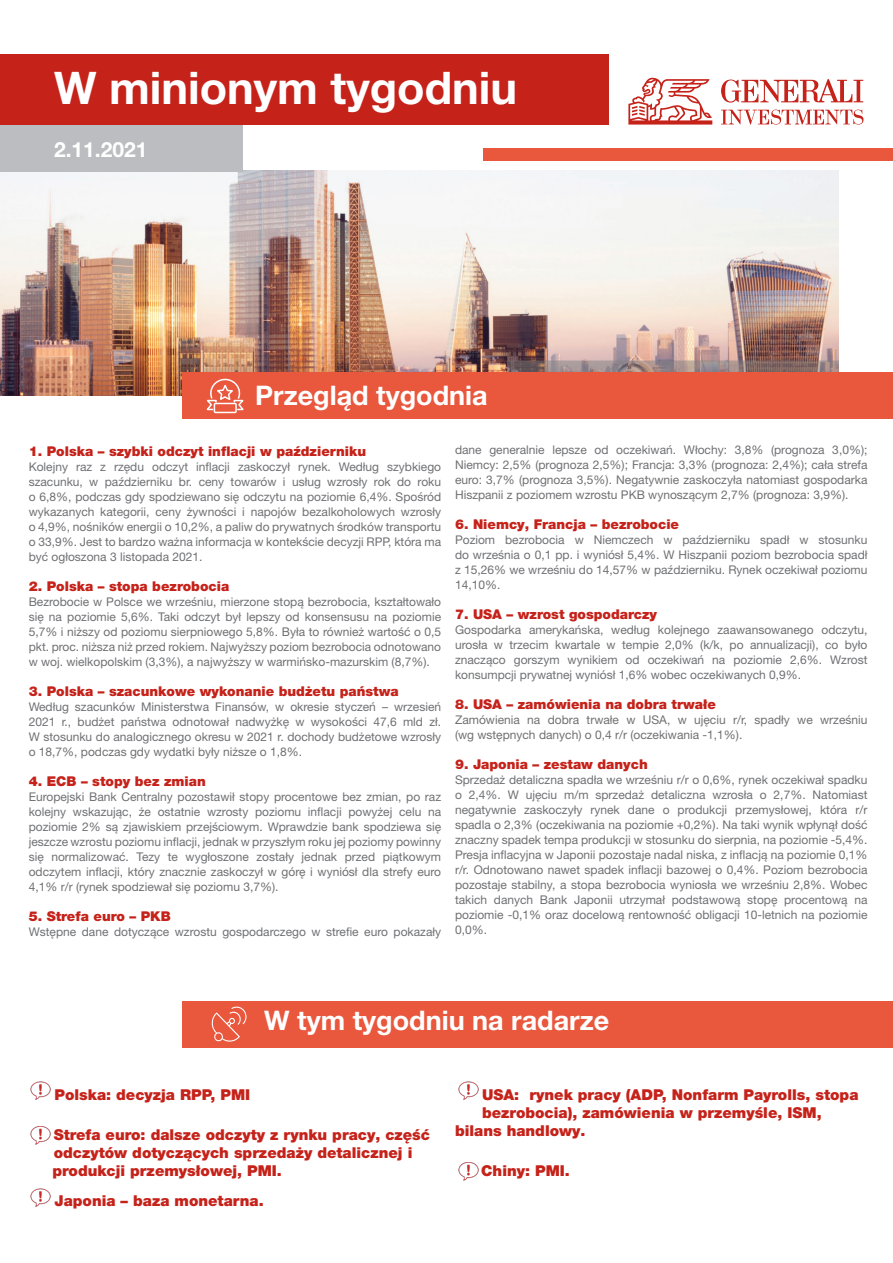
<style>
.page{position:relative;width:893px;height:1263px;background:#fff}
.page>*{position:absolute;margin:0;border:0;box-sizing:border-box;transform-origin:0 0}
.t1{font:700 45px "Helvetica Neue LT Pro";color:#fff}
.t2{font:700 27px "Helvetica Neue LT Pro";color:#fff}
.t3{font:700 21px "Helvetica Neue LT Pro";color:#fff}
.t4{font:900 15px/18px "Helvetica Neue LT Pro";color:#c5221a}
.t5{font:900 13.5px "Helvetica Neue LT Pro";color:#c5221a}
.t6{font:12px/15px "Helvetica Neue LT Pro";color:#6f7073;text-align:justify}
</style>
<div class="page">
<img style="left:0;top:170px;width:839px;height:226px">
<div style="left:183px;top:372px;width:710px;height:47px;background:#e9573d"></div>
<div style="left:0;top:54px;width:608px;height:71px;background:#c5221a"></div>
<div style="left:483px;top:148px;width:410px;height:13px;background:#e9573d"></div>
<svg style="left:206px;top:378px;width:38px;height:36px"></svg>
<div style="left:0;top:125px;width:242px;height:47px;background:#bcbdc0"></div>
<svg style="left:628px;top:77px;width:84px;height:48px"></svg>
<svg style="left:721px;top:110px;width:142px;height:15px"></svg>
<svg style="left:721px;top:79px;width:142px;height:24px"></svg>
<div style="left:183px;top:1001px;width:710px;height:46px;background:#e9573d"></div>
<svg style="left:211px;top:1006px;width:35px;height:36px"></svg>
<img style="left:30px;top:1081px;width:21px;height:19px">
<img style="left:30px;top:1127px;width:21px;height:18px">
<img style="left:30px;top:1188px;width:21px;height:19px">
<img style="left:458px;top:1081px;width:21px;height:19px">
<img style="left:458px;top:1163px;width:21px;height:18px">
<p class="t1" style="left:54px;top:61px;width:465px">W minionym tygodniu</p>
<p class="t3" style="left:54px;top:137px;width:95px">2.11.2021</p>
<p class="t2" style="left:255px;top:378px;width:234px">Przegląd tygodnia</p>
<p class="t5" style="left:29px;top:443px;width:339px">1. Polska – szybki odczyt inflacji w październiku</p>
<p class="t6" style="left:29px;top:458px;width:414px">Kolejny raz z rzędu odczyt inflacji zaskoczył rynek. Według szybkiego szacunku, w październiku br. ceny towarów i usług wzrosły rok do roku o 6,8%, podczas gdy spodziewano się odczytu na poziomie 6,4%. Spośród wykazanych kategorii, ceny żywności i napojów bezalkoholowych wzrosły o 4,9%, nośników energii o 10,2%, a paliw do prywatnych środków transportu o 33,9%. Jest to bardzo ważna informacja w kontekście decyzji RPP, która ma być ogłoszona 3 listopada 2021.</p>
<p class="t5" style="left:29px;top:578px;width:202px">2. Polska – stopa bezrobocia</p>
<p class="t6" style="left:29px;top:593px;width:414px">Bezrobocie w Polsce we wrześniu, mierzone stopą bezrobocia, kształtowało się na poziomie 5,6%. Taki odczyt był lepszy od konsensusu na poziomie 5,7% i niższy od poziomu sierpniowego 5,8%. Była to również wartość o 0,5 pkt. proc. niższa niż przed rokiem. Najwyższy poziom bezrobocia odnotowano w woj. wielkopolskim (3,3%), a najwyższy w warmińsko-mazurskim (8,7%).</p>
<p class="t5" style="left:29px;top:683px;width:372px">3. Polska – szacunkowe wykonanie budżetu państwa</p>
<p class="t6" style="left:29px;top:698px;width:414px">Według szacunków Ministerstwa Finansów, w okresie styczeń – wrzesień 2021 r., budżet państwa odnotował nadwyżkę w wysokości 47,6 mld zł.<br>W stosunku do analogicznego okresu w 2021 r. dochody budżetowe wzrosły o 18,7%, podczas gdy wydatki były niższe o 1,8%.</p>
<p class="t5" style="left:29px;top:773px;width:179px">4. ECB – stopy bez zmian</p>
<p class="t6" style="left:29px;top:788px;width:414px">Europejski Bank Centralny pozostawił stopy procentowe bez zmian, po raz kolejny wskazując, że ostatnie wzrosty poziomu inflacji powyżej celu na poziomie 2% są zjawiskiem przejściowym. Wprawdzie bank spodziewa się jeszcze wzrostu poziomu inflacji, jednak w przyszłym roku jej poziomy powinny się normalizować. Tezy te wygłoszone zostały jednak przed piątkowym odczytem inflacji, który znacznie zaskoczył w górę i wyniósł dla strefy euro 4,1% r/r (rynek spodziewał się poziomu 3,7%).</p>
<p class="t5" style="left:29px;top:908px;width:144px">5. Strefa euro – PKB</p>
<p class="t6" style="left:29px;top:923px;width:414px">Wstępne dane dotyczące wzrostu gospodarczego w strefie euro pokazały</p>
<p class="t6" style="left:455px;top:442px;width:414px">dane generalnie lepsze od oczekiwań. Włochy: 3,8% (prognoza 3,0%); Niemcy: 2,5% (prognoza 2,5%); Francja: 3,3% (prognoza: 2,4%); cała strefa euro: 3,7% (prognoza 3,5%). Negatywnie zaskoczyła natomiast gospodarka Hiszpanii z poziomem wzrostu PKB wynoszącym 2,7% (prognoza: 3,9%).</p>
<p class="t5" style="left:455px;top:516px;width:226px">6. Niemcy, Francja – bezrobocie</p>
<p class="t6" style="left:455px;top:532px;width:414px">Poziom bezrobocia w Niemczech w październiku spadł w stosunku do września o 0,1 pp. i wyniósł 5,4%. W Hiszpanii poziom bezrobocia spadł z 15,26% we wrześniu do 14,57% w październiku. Rynek oczekiwał poziomu 14,10%.</p>
<p class="t5" style="left:455px;top:606px;width:204px">7. USA – wzrost gospodarczy</p>
<p class="t6" style="left:455px;top:622px;width:414px">Gospodarka amerykańska, według kolejnego zaawansowanego odczytu, urosła w trzecim kwartale w tempie 2,0% (k/k, po annualizacji), co było znacząco gorszym wynikiem od oczekiwań na poziomie 2,6%. Wzrost konsumpcji prywatnej wyniósł 1,6% wobec oczekiwanych 0,9%.</p>
<p class="t5" style="left:455px;top:696px;width:262px">8. USA – zamówienia na dobra trwałe</p>
<p class="t6" style="left:455px;top:712px;width:414px">Zamówienia na dobra trwałe w USA, w ujęciu r/r, spadły we wrześniu (wg wstępnych danych) o 0,4 r/r (oczekiwania -1,1%).</p>
<p class="t5" style="left:455px;top:756px;width:194px">9. Japonia – zestaw danych</p>
<p class="t6" style="left:455px;top:772px;width:414px">Sprzedaż detaliczna spadła we wrześniu r/r o 0,6%, rynek oczekiwał spadku o 2,4%. W ujęciu m/m sprzedaż detaliczna wzrosła o 2,7%. Natomiast negatywnie zaskoczyły rynek dane o produkcji przemysłowej, która r/r spadla o 2,3% (oczekiwania na poziomie +0,2%). Na taki wynik wpłynął dość znaczny spadek tempa produkcji w stosunku do sierpnia, na poziomie -5,4%.<br>Presja inflacyjna w Japonii pozostaje nadal niska, z inflacją na poziomie 0,1% r/r. Odnotowano nawet spadek inflacji bazowej o 0,4%. Poziom bezrobocia pozostaje stabilny, a stopa bezrobocia wyniosła we wrześniu 2,8%. Wobec takich danych Bank Japonii utrzymał podstawową stopę procentową na poziomie -0,1% oraz docelową rentowność obligacji 10-letnich na poziomie 0,0%.</p>
<p class="t2" style="left:264px;top:1003px;width:347px">W tym tygodniu na radarze</p>
<p class="t4" style="left:55px;top:1085px;width:197px">Polska: decyzja RPP, PMI</p>
<p class="t4" style="left:52px;top:1125px;width:379px">Strefa euro: dalsze odczyty z rynku pracy, część odczytów dotyczących sprzedaży detalicznej i produkcji przemysłowej, PMI.</p>
<p class="t4" style="left:55px;top:1191px;width:211px">Japonia – baza monetarna.</p>
<p class="t4" style="left:482px;top:1085px;width:378px">USA: rynek pracy (ADP, Nonfarm Payrolls, stopa</p>
<p class="t4" style="left:482px;top:1103px;width:341px">bezrobocia), zamówienia w przemyśle, ISM,</p>
<p class="t4" style="left:455px;top:1121px;width:132px">bilans handlowy.</p>
<p class="t4" style="left:481px;top:1161px;width:90px">Chiny: PMI.</p>
</div>
